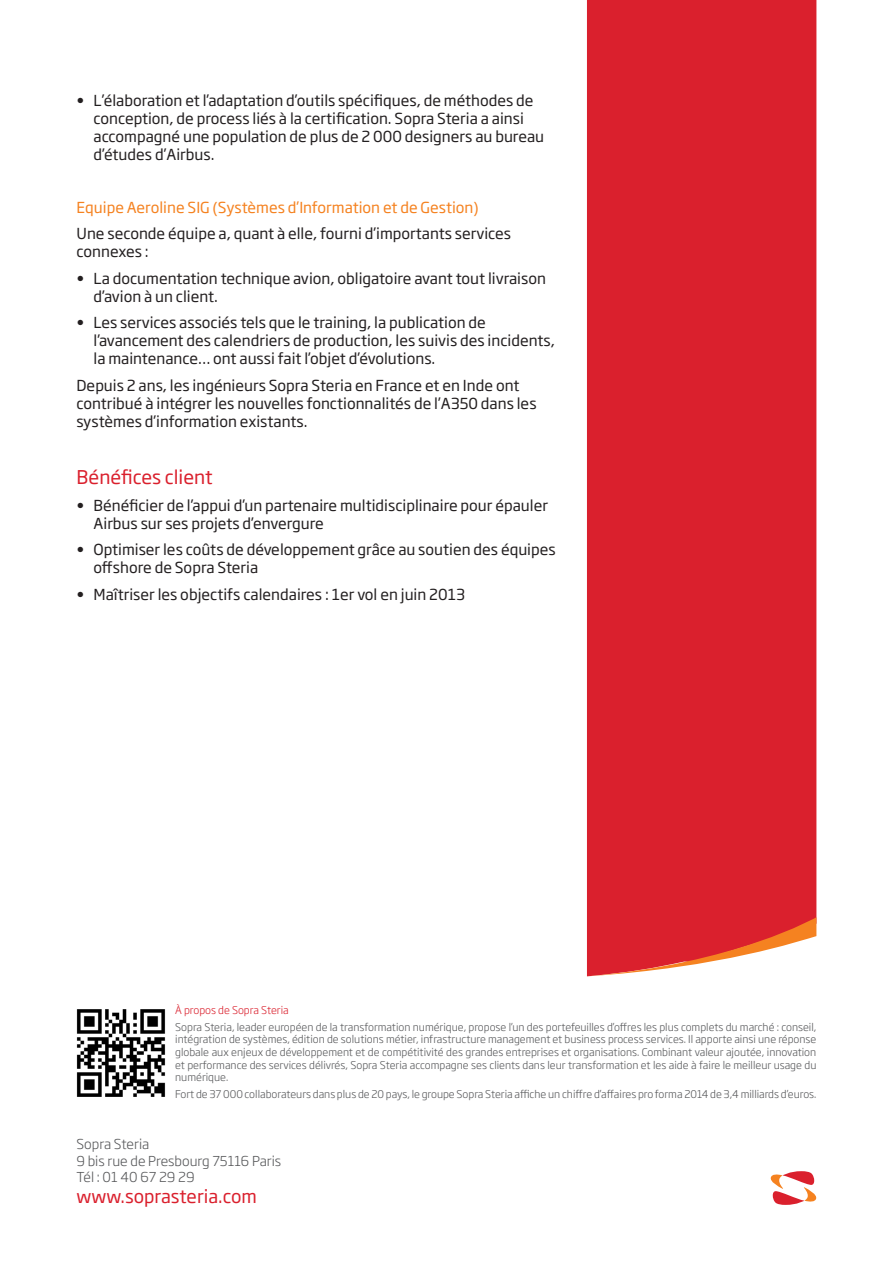
<style>
.page{position:relative;width:893px;height:1263px;background:#fff}
.page>*{position:absolute;margin:0;border:0;box-sizing:border-box;transform-origin:0 0}
.CONTENU{font:18.75px "Soho Gothic Pro";color:#da202d}
.t1{font:18px "Soho Gothic Pro";color:#da202d}
.CONTENU-2{font:15px/18px "Soho Gothic Pro";color:#231f20}
.CONTENU-3{font:15px "Soho Gothic Pro";color:#f58220}
.t2{font:300 13.5px "Soho Gothic Pro";color:#57585a}
.t3{font:300 10.5px/12.6px "Soho Gothic Pro";color:#57585a;text-align:justify}
.t4{font:300 10.5px "Soho Gothic Pro";color:#da202d}
</style>
<div class="page">
<div style="left:587px;top:0;width:229px;height:917px;background:#da202d"></div>
<svg style="left:587px;top:917px;width:229px;height:59px"></svg>
<svg style="left:770px;top:1171px;width:47px;height:34px"></svg>
<img style="left:76px;top:1009px;width:90px;height:88px">
<p class="CONTENU-2" style="left:94px;top:90px;width:452px;text-indent:-17px">• L’élaboration et l’adaptation d’outils spécifiques, de méthodes de conception, de process liés à la certification. Sopra Steria a ainsi accompagné une population de plus de 2 000 designers au bureau d’études d’Airbus.</p>
<p class="CONTENU-3" style="left:77px;top:195px;width:404px">Equipe Aeroline SIG (Systèmes d’Information et de Gestion)</p>
<p class="CONTENU-2" style="left:77px;top:224px;width:436px">Une seconde équipe a, quant à elle, fourni d’importants services connexes :</p>
<p class="CONTENU-2" style="left:94px;top:268px;width:454px;text-indent:-17px">• La documentation technique avion, obligatoire avant tout livraison d’avion à un client.</p>
<p class="CONTENU-2" style="left:94px;top:313px;width:463px;text-indent:-17px">• Les services associés tels que le training, la publication de l’avancement des calendriers de production, les suivis des incidents, la maintenance… ont aussi fait l’objet d’évolutions.</p>
<p class="CONTENU-2" style="left:77px;top:375px;width:461px">Depuis 2 ans, les ingénieurs Sopra Steria en France et en Inde ont contribué à intégrer les nouvelles fonctionnalités de l’A350 dans les systèmes d’information existants.</p>
<p class="CONTENU" style="left:77px;top:463px;width:138px">Bénéfices client</p>
<p class="CONTENU-2" style="left:94px;top:495px;width:456px;text-indent:-17px">• Bénéficier de l’appui d’un partenaire multidisciplinaire pour épauler<br>Airbus sur ses projets d’envergure</p>
<p class="CONTENU-2" style="left:94px;top:540px;width:464px;text-indent:-17px">• Optimiser les coûts de développement grâce au soutien des équipes offshore de Sopra Steria</p>
<p class="CONTENU-2" style="left:77px;top:584px;width:390px">• Maîtriser les objectifs calendaires : 1er vol en juin 2013</p>
<p class="t4" style="left:175px;top:1002px;width:115px">À propos de Sopra Steria</p>
<p class="t3" style="left:175px;top:1020px;width:643px">Sopra Steria, leader européen de la transformation numérique, propose l’un des portefeuilles d’offres les plus complets du marché : conseil, intégration de systèmes, édition de solutions métier, infrastructure management et business process services. Il apporte ainsi une réponse globale aux enjeux de développement et de compétitivité des grandes entreprises et organisations. Combinant valeur ajoutée, innovation et performance des services délivrés, Sopra Steria accompagne ses clients dans leur transformation et les aide à faire le meilleur usage du numérique.</p>
<p class="t3" style="left:175px;top:1087px;width:643px">Fort de 37 000 collaborateurs dans plus de 20 pays, le groupe Sopra Steria affiche un chiffre d’affaires pro forma 2014 de 3,4 milliards d’euros.</p>
<p class="t2" style="left:77px;top:1134px;width:74px">Sopra Steria</p>
<p class="t2" style="left:77px;top:1150px;width:206px">9 bis rue de Presbourg 75116 Paris</p>
<p class="t2" style="left:77px;top:1166px;width:119px">Tél : 01 40 67 29 29</p>
<p class="t1" style="left:77px;top:1183px;width:182px">www.soprasteria.com</p>
</div>
